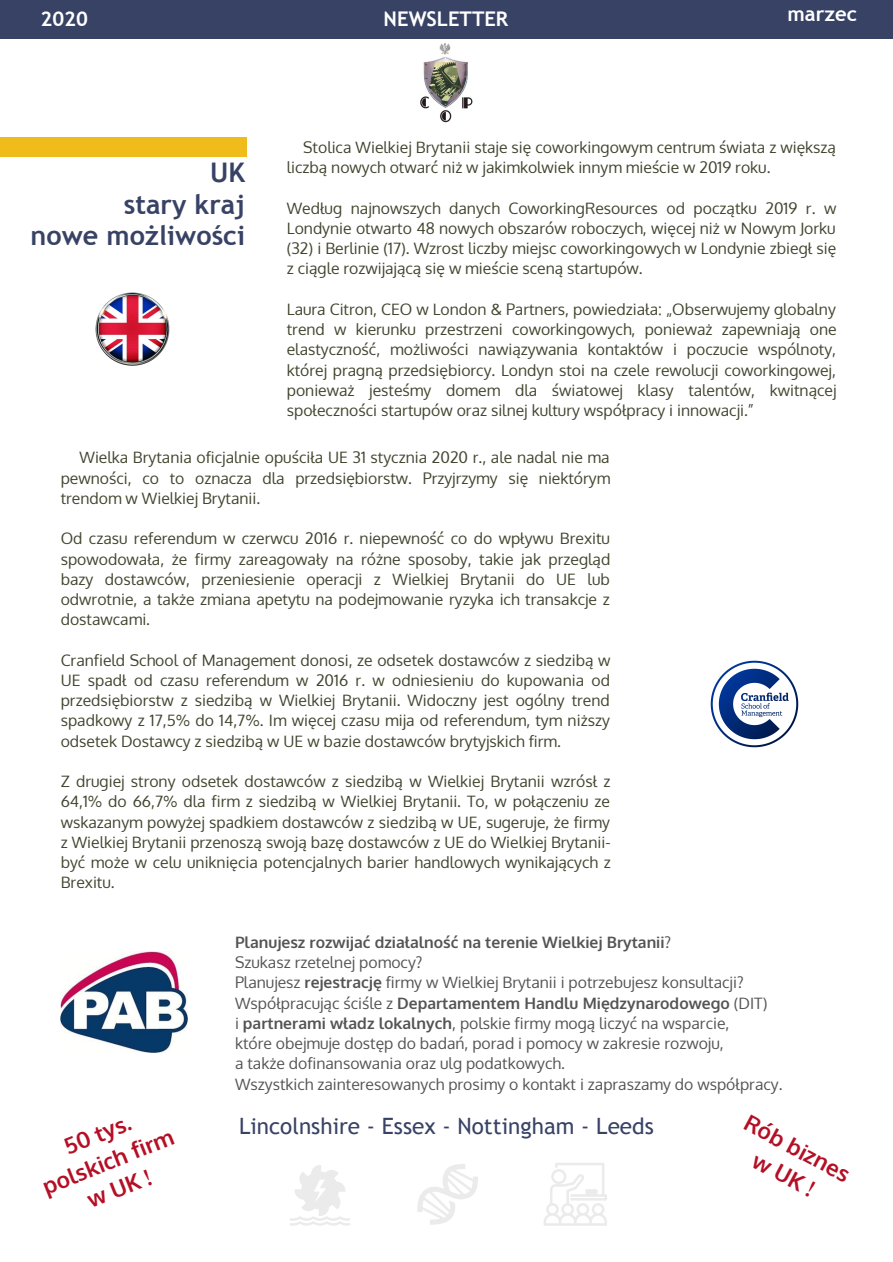
<style>
.page{position:relative;width:893px;height:1262px;background:#fff}
.page>*{position:absolute;margin:0;border:0;box-sizing:border-box;transform-origin:0 0}
.t1{font:700 27px/31.5px "Trebuchet MS";color:rgb(30 42 82/.89);text-align:right}
.t2{font:22.5px "Trebuchet MS";color:rgb(30 42 82/.89)}
.t3{font:700 22.5px/29.2px "Oxygen";color:#b50f26;text-align:center}
.t4{font:700 20.25px "Trebuchet MS";color:#fff}
.t5{font:15.75px/20.2px "Oxygen";color:#41452e;text-align:justify}
.t6{font:15.75px/20.2px "Oxygen";color:#545454}
.s1{font-weight:700}
</style>
<div class="page">
<div style="left:0;top:137px;width:246px;height:19px;background:#f0bc1c"></div>
<img style="left:415px;top:38px;width:60px;height:85px">
<div style="left:0;top:0;width:892px;height:38px;background:#374265"></div>
<img style="left:95px;top:292px;width:75px;height:74px">
<svg style="left:290px;top:1165px;width:60px;height:60px"></svg>
<svg style="left:417px;top:1164px;width:61px;height:60px"></svg>
<svg style="left:544px;top:1163px;width:63px;height:62px"></svg>
<img style="left:61px;top:951px;width:127px;height:101px">
<img style="left:710px;top:660px;width:88px;height:87px">
<p class="t4" style="left:40px;top:6px;width:49px">2020</p>
<p class="t4" style="left:383px;top:6px;width:126px">NEWSLETTER</p>
<p class="t4" style="left:787px;top:2px;width:71px">marzec</p>
<h1 class="t1" style="left:30px;top:157px;width:216px">UK<br>stary kraj<br>nowe możliwości</h1>
<p class="t5" style="left:287px;top:137px;width:550px;text-indent:16px">Stolica Wielkiej Brytanii staje się coworkingowym centrum świata z większą liczbą nowych otwarć niż w jakimkolwiek innym mieście w 2019 roku.</p>
<p class="t5" style="left:287px;top:198px;width:551px">Według najnowszych danych CoworkingResources od początku 2019 r. w Londynie otwarto 48 nowych obszarów roboczych, więcej niż w Nowym Jorku (32) i Berlinie (17). Wzrost liczby miejsc coworkingowych w Londynie zbiegł się z ciągle rozwijającą się w mieście sceną startupów.</p>
<p class="t5" style="left:287px;top:299px;width:551px">Laura Citron, CEO w London &amp; Partners, powiedziała: „Obserwujemy globalny trend w kierunku przestrzeni coworkingowych, ponieważ zapewniają one elastyczność, możliwości nawiązywania kontaktów i poczucie wspólnoty, której pragną przedsiębiorcy. Londyn stoi na czele rewolucji coworkingowej, ponieważ jesteśmy domem dla światowej klasy talentów, kwitnącej społeczności startupów oraz silnej kultury współpracy i innowacji.”</p>
<p class="t5" style="left:61px;top:447px;width:551px;text-indent:19px">Wielka Brytania oficjalnie opuściła UE 31 stycznia 2020 r., ale nadal nie ma pewności, co to oznacza dla przedsiębiorstw. Przyjrzymy się niektórym trendom w Wielkiej Brytanii.</p>
<p class="t5" style="left:61px;top:528px;width:551px">Od czasu referendum w czerwcu 2016 r. niepewność co do wpływu Brexitu spowodowała, że firmy zareagowały na różne sposoby, takie jak przegląd bazy dostawców, przeniesienie operacji z Wielkiej Brytanii do UE lub odwrotnie, a także zmiana apetytu na podejmowanie ryzyka ich transakcje z dostawcami.</p>
<p class="t5" style="left:61px;top:650px;width:551px">Cranfield School of Management donosi, ze odsetek dostawców z siedzibą w UE spadł od czasu referendum w 2016 r. w odniesieniu do kupowania od przedsiębiorstw z siedzibą w Wielkiej Brytanii. Widoczny jest ogólny trend spadkowy z 17,5% do 14,7%. Im więcej czasu mija od referendum, tym niższy odsetek Dostawcy z siedzibą w UE w bazie dostawców brytyjskich firm.</p>
<p class="t5" style="left:61px;top:771px;width:551px">Z drugiej strony odsetek dostawców z siedzibą w Wielkiej Brytanii wzrósł z 64,1% do 66,7% dla firm z siedzibą w Wielkiej Brytanii. To, w połączeniu ze wskazanym powyżej spadkiem dostawców z siedzibą w UE, sugeruje, że firmy z Wielkiej Brytanii przenoszą swoją bazę dostawców z UE do Wielkiej Brytanii&shy;być może w celu uniknięcia potencjalnych barier handlowych wynikających z Brexitu.</p>
<p class="t6" style="left:235px;top:932px;width:549px"><span class="s1">Planujesz rozwijać działalność na terenie Wielkiej Brytanii</span>?<br>Szukasz rzetelnej pomocy?<br>Planujesz <span class="s1">rejestrację</span> firmy w Wielkiej Brytanii i potrzebujesz konsultacji?<br>Współpracując ściśle z <span class="s1">Departamentem Handlu Międzynarodowego</span> (DIT)<br>i <span class="s1">partnerami władz lokalnych</span>, polskie firmy mogą liczyć na wsparcie,<br>które obejmuje dostęp do badań, porad i pomocy w zakresie rozwoju,<br>a także dofinansowania oraz ulg podatkowych.<br>Wszystkich zainteresowanych prosimy o kontakt i zapraszamy do współpracy.</p>
<h2 class="t2" style="left:239px;top:1112px;width:416px">Lincolnshire - Essex - Nottingham - Leeds</h2>
<h2 class="t3" style="left:27px;top:1147px;width:141px;rotate:-22deg">50 tys. polskich firm w UK !</h2>
<h2 class="t3" style="left:752px;top:1108px;width:118px;rotate:28deg">Rób biznes w UK !</h2>
</div>
